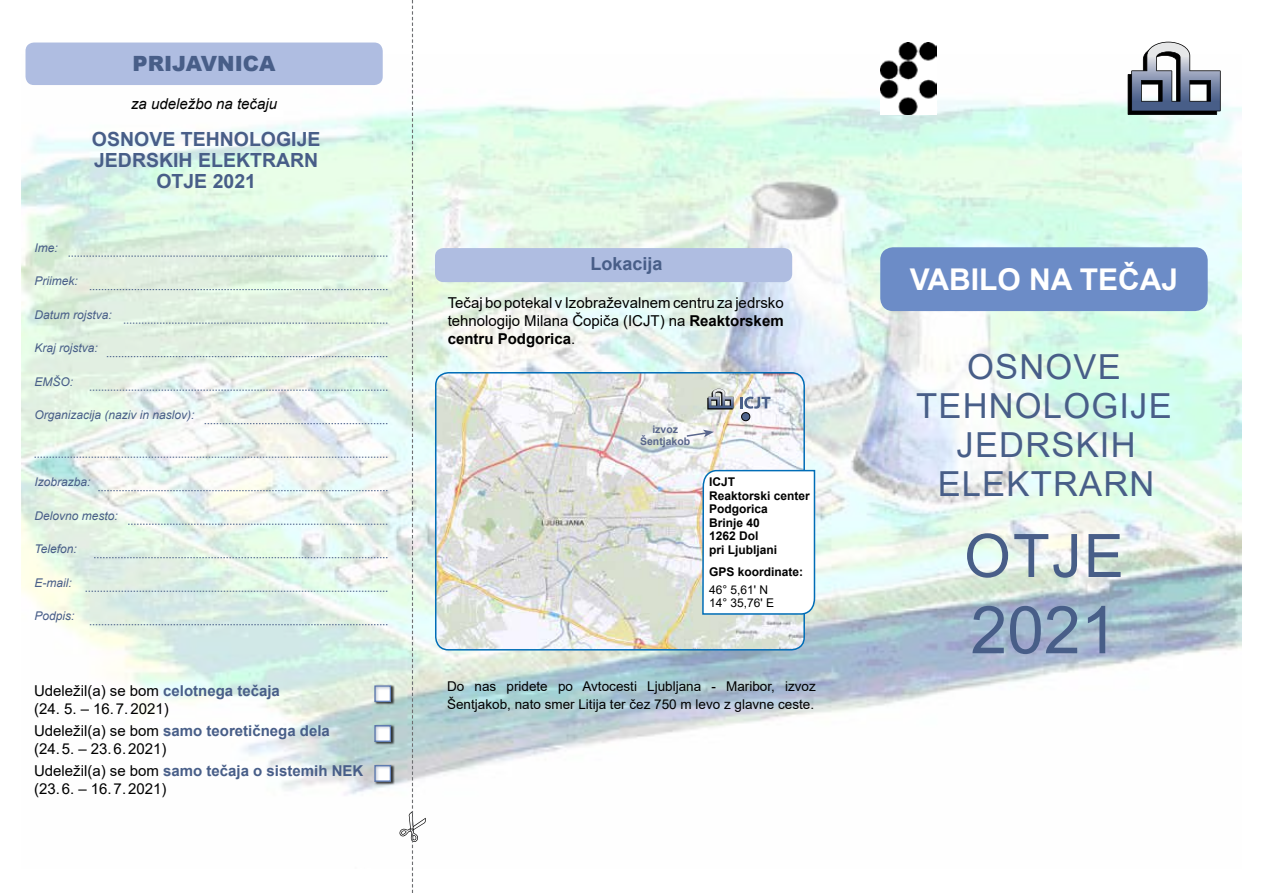
<style>
.page{position:relative;width:1263px;height:893px;background:#fff}
.page>*{position:absolute;margin:0;border:0;box-sizing:border-box;transform-origin:0 0}
.t1{font:66px "Arial";color:#485e88}
.t2{font:60px "Arial";color:#485e88}
.t3{font:34.5px/39px "Arial";letter-spacing:.035em;color:#485e88;text-align:center}
.t4{font:700 30px "Arial";color:#fff}
.t5{font:900 21px "Arial";color:#485e88}
.t6{font:700 19.5px/21px "Arial";color:#485e88;text-align:center}
.t7{font:700 18px "Arial";color:#485e88}
.t8{font:15px/18px "Arial";color:#000}
.t9{font:italic 15px "Arial";color:#000}
.t10{font:13.5px/18px "Arial";color:#000}
.t11{font:italic 12px "Arial";color:#485e88}
.t12{font:700 12px/13.5px "Arial";color:#000}
.t13{font:12px/13.5px "Arial";color:#000}
.t14{font:700 10.5px/12.6px "Arial";color:#59668b;text-align:center}
.s1{font-weight:700;color:#485e88}
.s2{font-weight:700}
</style>
<div class="page">
<img style="left:21px;top:55px;width:1221px;height:741px">
<div style="left:880px;top:247px;width:328px;height:64px;background:#6c8cc7;border-radius:13px"></div>
<img style="left:880px;top:43px;width:57px;height:72px">
<div style="left:26px;top:43px;width:357px;height:42px;background:#afbde1;border-radius:9px"></div>
<svg style="left:1128px;top:42px;width:93px;height:73px"></svg>
<svg style="left:69px;top:256px;width:318px;height:1px"></svg>
<svg style="left:90px;top:289px;width:297px;height:1px"></svg>
<svg style="left:124px;top:323px;width:263px;height:1px"></svg>
<svg style="left:107px;top:356px;width:280px;height:1px"></svg>
<svg style="left:90px;top:390px;width:297px;height:1px"></svg>
<svg style="left:205px;top:423px;width:182px;height:1px"></svg>
<svg style="left:35px;top:457px;width:352px;height:1px"></svg>
<svg style="left:98px;top:490px;width:289px;height:1px"></svg>
<svg style="left:128px;top:524px;width:259px;height:1px"></svg>
<svg style="left:94px;top:557px;width:293px;height:1px"></svg>
<svg style="left:86px;top:591px;width:301px;height:1px"></svg>
<svg style="left:90px;top:624px;width:297px;height:1px"></svg>
<img style="left:436px;top:373px;width:368px;height:277px">
<div style="left:435px;top:372px;width:370px;height:278px;border:2px solid #006db7;border-radius:13px"></div>
<div style="left:435px;top:248px;width:357px;height:34px;background:#afbde1;border-radius:9px"></div>
<svg style="left:701px;top:469px;width:115px;height:146px"></svg>
<svg style="left:685px;top:430px;width:29px;height:8px"></svg>
<svg style="left:707px;top:389px;width:27px;height:20px"></svg>
<svg style="left:740px;top:397px;width:30px;height:12px"></svg>
<div style="left:741px;top:413px;width:9px;height:8px;background:#4e638c;border-radius:50%"></div>
<div style="left:741px;top:412px;width:9px;height:9px;border:1px solid #000;border-radius:50%"></div>
<div style="left:374px;top:685px;width:21px;height:21px;background:#000;opacity:.75"></div>
<div style="left:374px;top:683px;width:19px;height:19px;background:#d6e5d7"></div>
<div style="left:374px;top:685px;width:18px;height:17px;background:#000;opacity:.75"></div>
<div style="left:374px;top:724px;width:21px;height:22px;background:#000;opacity:.75"></div>
<div style="left:374px;top:723px;width:19px;height:19px;background:#485e88;opacity:.5"></div>
<div style="left:374px;top:724px;width:18px;height:18px;background:#000;opacity:.75"></div>
<div style="left:374px;top:764px;width:21px;height:21px;background:#000;opacity:.75"></div>
<div style="left:374px;top:763px;width:19px;height:19px;background:#485e88;opacity:.5"></div>
<div style="left:374px;top:764px;width:18px;height:18px;background:#000;opacity:.75"></div>
<svg style="left:399px;top:0;width:27px;height:893px"></svg>
<h3 class="t5" style="left:133px;top:49px;width:144px">PRIJAVNICA</h3>
<p class="t9" style="left:131px;top:94px;width:147px">za udeležbo na tečaju</p>
<h3 class="t6" style="left:92px;top:129px;width:230px">OSNOVE TEHNOLOGIJE<br>JEDRSKIH ELEKTRARN<br>OTJE 2021</h3>
<p class="t11" style="left:35px;top:240px;width:25px">Ime:</p>
<p class="t11" style="left:35px;top:273px;width:45px">Priimek:</p>
<p class="t11" style="left:35px;top:307px;width:79px">Datum rojstva:</p>
<p class="t11" style="left:35px;top:340px;width:65px">Kraj rojstva:</p>
<p class="t11" style="left:35px;top:374px;width:40px">EMŠO:</p>
<p class="t11" style="left:35px;top:407px;width:162px">Organizacija (naziv in naslov):</p>
<p class="t11" style="left:35px;top:474px;width:58px">Izobrazba:</p>
<p class="t11" style="left:35px;top:508px;width:85px">Delovno mesto:</p>
<p class="t11" style="left:35px;top:541px;width:44px">Telefon:</p>
<p class="t11" style="left:35px;top:575px;width:39px">E-mail:</p>
<p class="t11" style="left:35px;top:608px;width:42px">Podpis:</p>
<p class="t8" style="left:34px;top:681px;width:247px">Udeležil(a) se bom <span class="s1">celotnega tečaja </span>(24. 5. – 16.7.2021)</p>
<p class="t8" style="left:34px;top:722px;width:297px">Udeležil(a) se bom <span class="s1">samo teoretičnega dela </span>(24.5. – 23.6.2021)</p>
<p class="t8" style="left:34px;top:762px;width:331px">Udeležil(a) se bom <span class="s1">samo tečaja o sistemih NEK </span>(23.6. – 16.7.2021)</p>
<p class="t7" style="left:590px;top:251px;width:74px">Lokacija</p>
<p class="t8" style="left:448px;top:294px;width:337px;text-align:justify">Tečaj bo potekal v Izobraževalnem centru za jedrsko tehnologijo Milana Čopiča (ICJT) na <span class="s2">Reaktorskem centru Podgorica</span>.</p>
<p class="t14" style="left:640px;top:423px;width:52px">izvoz<br>Šentjakob</p>
<p class="t12" style="left:709px;top:476px;width:102px">ICJT<br>Reaktorski center<br>Podgorica<br>Brinje 40<br>1262 Dol<br>pri Ljubljani</p>
<p class="t12" style="left:709px;top:565px;width:96px">GPS koordinate:</p>
<p class="t13" style="left:709px;top:583px;width:67px">46° 5,61' N<br>14° 35,76' E</p>
<p class="t10" style="left:447px;top:677px;width:370px">Do nas pridete po Avtocesti Ljubljana - Maribor, izvoz<br>Šentjakob, nato smer Litija ter čez 750 m levo z glavne ceste.</p>
<h3 class="t4" style="left:910px;top:258px;width:270px">VABILO NA TEČAJ</h3>
<h3 class="t3" style="left:916px;top:348px;width:257px">Osnove tehnologije jedrskih elektrarn</h3>
<h2 class="t2" style="left:964px;top:515px;width:86px">OTJE</h2>
<h1 class="t1" style="left:970px;top:585px;width:148px">2021</h1>
</div>
